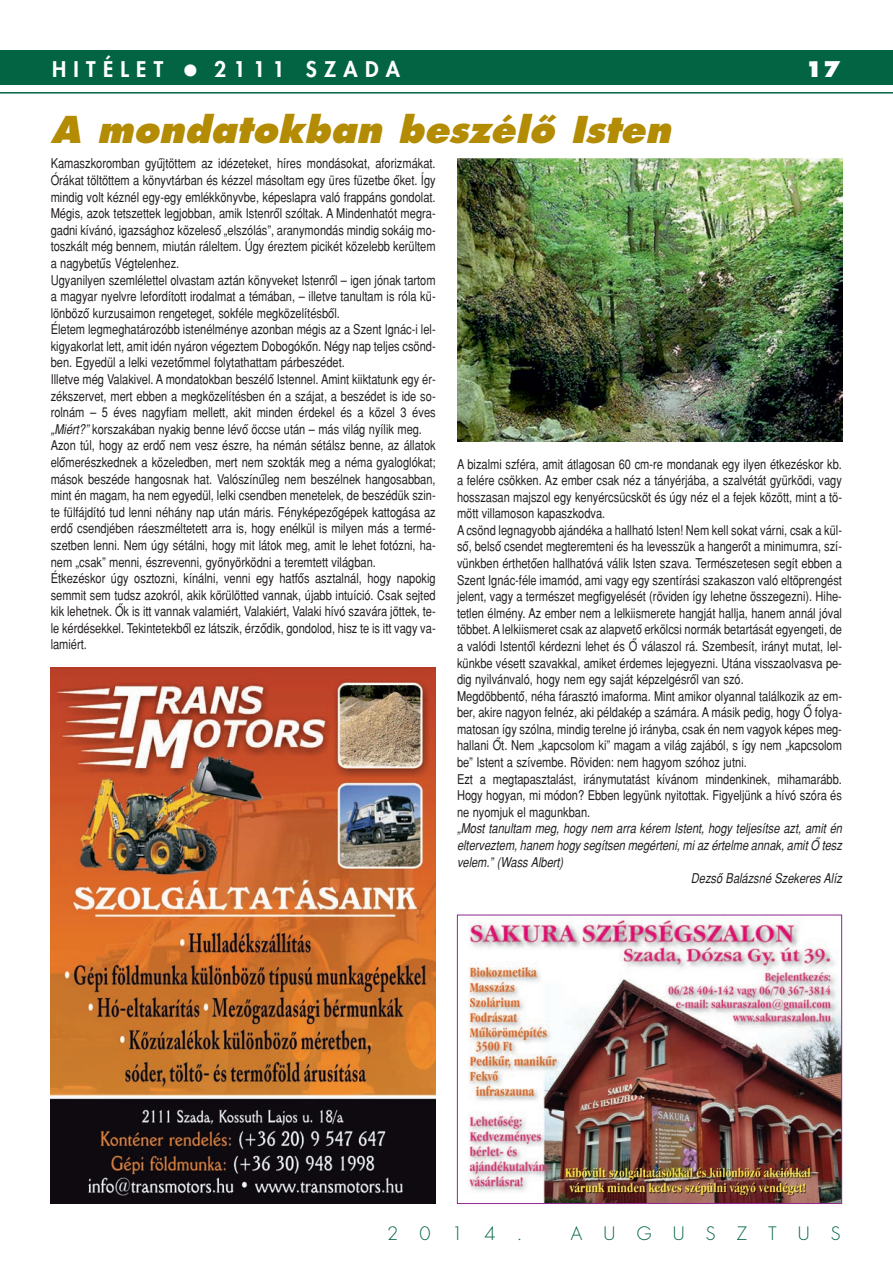
<style>
.page{position:relative;width:893px;height:1262px;background:#fff}
.page>*{position:absolute;margin:0;border:0;box-sizing:border-box;transform-origin:0 0}
.t1{font:italic 700 36px "Futura AH Extra";color:#b38c04}
.t2{font:800 21px "H Futura";letter-spacing:.345em;color:#fff}
.t3{font:700 21px "H Futura Extra";color:#fff}
.t4{font:300 18px "H Futura";letter-spacing:1.18em;color:#026442}
.t5{font:13.5px/16.6px "H Helvetica Narrow";color:#231f20}
.t6{font:italic 13.5px "H Helvetica Narrow";color:#231f20}
.s1{font-style:italic}
</style>
<div class="page">
<div style="left:0;top:50px;width:892px;height:34px;background:#026442"></div>
<hr style="left:0;top:92px;width:892px;height:2px;background:#026442">
<img style="left:468px;top:916px;width:372px;height:285px">
<div style="left:457px;top:914px;width:385px;height:289px;border:1px solid #90288d"></div>
<img style="left:51px;top:668px;width:384px;height:535px">
<img style="left:457px;top:158px;width:385px;height:283px">
<h2 class="t2" style="left:52px;top:59px;width:113px">HITÉLET</h2>
<h2 class="t2" style="left:214px;top:59px;width:187px">2111 SZADA</h2>
<h2 class="t3" style="left:805px;top:60px;width:36px">17</h2>
<h1 class="t1" style="left:51px;top:114px;width:629px">A mondatokban beszélô Isten</h1>
<p class="t5" style="left:51px;top:156px;width:386px">Kamaszkoromban gyûjtöttem az idézeteket, híres mondásokat, aforizmákat.<br>Órákat töltöttem a könyvtárban és kézzel másoltam egy üres füzetbe ôket. Így mindig volt kéznél egy-egy emlékkönyvbe, képeslapra való frappáns gondolat.<br>Mégis, azok tetszettek legjobban, amik Istenrôl szóltak. A Mindenhatót megra&shy;gadni kívánó, igazsághoz közelesô „elszólás”, aranymondás mindig sokáig mo&shy;toszkált még bennem, miután ráleltem. Úgy éreztem picikét közelebb kerültem a nagybetûs Végtelenhez.<br>Ugyanilyen szemlélettel olvastam aztán könyveket Istenrôl – igen jónak tartom a magyar nyelvre lefordított irodalmat a témában, – illetve tanultam is róla kü&shy;lönbözô kurzusaimon rengeteget, sokféle megközelítésbôl.<br>Életem legmeghatározóbb istenélménye azonban mégis az a Szent Ignác-i lel&shy;kigyakorlat lett, amit idén nyáron végeztem Dobogókôn. Négy nap teljes csönd&shy;ben. Egyedül a lelki vezetômmel folytathattam párbeszédet.<br>Illetve még Valakivel. A mondatokban beszélô Istennel. Amint kiiktatunk egy ér&shy;zékszervet, mert ebben a megközelítésben én a szájat, a beszédet is ide so&shy;rolnám – 5 éves nagyfiam mellett, akit minden érdekel és a közel 3 éves <span class="s1">„Miért?”</span> korszakában nyakig benne lévô öccse után – más világ nyílik meg.<br>Azon túl, hogy az erdô nem vesz észre, ha némán sétálsz benne, az állatok elômerészkednek a közeledben, mert nem szokták meg a néma gyaloglókat; mások beszéde hangosnak hat. Valószínûleg nem beszélnek hangosabban, mint én magam, ha nem egyedül, lelki csendben menetelek, de beszédük szin&shy;te fülfájdító tud lenni néhány nap után máris. Fényképezôgépek kattogása az erdô csendjében ráeszméltetett arra is, hogy enélkül is milyen más a termé&shy;szetben lenni. Nem úgy sétálni, hogy mit látok meg, amit le lehet fotózni, ha&shy;nem „csak” menni, észrevenni, gyönyörködni a teremtett világban.<br>Étkezéskor úgy osztozni, kínálni, venni egy hatfôs asztalnál, hogy napokig semmit sem tudsz azokról, akik körülötted vannak, újabb intuíció. Csak sejted kik lehetnek. Ôk is itt vannak valamiért, Valakiért, Valaki hívó szavára jöttek, te&shy;le kérdésekkel. Tekintetekbôl ez látszik, érzôdik, gondolod, hisz te is itt vagy va&shy;lamiért.</p>
<p class="t5" style="left:457px;top:456px;width:386px">A bizalmi szféra, amit átlagosan 60 cm-re mondanak egy ilyen étkezéskor kb. a felére csökken. Az ember csak néz a tányérjába, a szalvétát gyürködi, vagy hosszasan majszol egy kenyércsücsköt és úgy néz el a fejek között, mint a tö&shy;mött villamoson kapaszkodva.<br>A csönd legnagyobb ajándéka a hallható Isten! Nem kell sokat várni, csak a kül&shy;sô, belsô csendet megteremteni és ha levesszük a hangerôt a minimumra, szí&shy;vünkben érthetôen hallhatóvá válik Isten szava. Természetesen segít ebben a Szent Ignác-féle imamód, ami vagy egy szentírási szakaszon való eltöprengést jelent, vagy a természet megfigyelését (röviden így lehetne összegezni). Hihe&shy;tetlen élmény. Az ember nem a lelkiismerete hangját hallja, hanem annál jóval többet. A lelkiismeret csak az alapvetô erkölcsi normák betartását egyengeti, de a valódi Istentôl kérdezni lehet és Ô válaszol rá. Szembesít, irányt mutat, lel&shy;künkbe vésett szavakkal, amiket érdemes lejegyezni. Utána visszaolvasva pe&shy;dig nyilvánvaló, hogy nem egy saját képzelgésrôl van szó.<br>Megdöbbentô, néha fárasztó imaforma. Mint amikor olyannal találkozik az em&shy;ber, akire nagyon felnéz, aki példakép a számára. A másik pedig, hogy Ô folya&shy;matosan így szólna, mindig terelne jó irányba, csak én nem vagyok képes meg&shy;hallani Ôt. Nem „kapcsolom ki” magam a világ zajából, s így nem „kapcsolom be” Istent a szívembe. Röviden: nem hagyom szóhoz jutni.<br>Ezt a megtapasztalást, iránymutatást kívánom mindenkinek, mihamarább.<br>Hogy hogyan, mi módon? Ebben legyünk nyitottak. Figyeljünk a hívó szóra és ne nyomjuk el magunkban.</p>
<p class="t6" style="left:457px;top:823px;width:386px">„Most tanultam meg, hogy nem arra kérem Istent, hogy teljesítse azt, amit én</p>
<p class="t6" style="left:457px;top:840px;width:386px">elterveztem, hanem hogy segítsen megérteni, mi az értelme annak, amit Ô tesz</p>
<p class="t6" style="left:457px;top:856px;width:108px">velem.” (Wass Albert)</p>
<p class="t6" style="left:690px;top:873px;width:153px">Dezsô Balázsné Szekeres Alíz</p>
<h3 class="t4" style="left:387px;top:1224px;width:137px">2014.</h3>
<h3 class="t4" style="left:571px;top:1224px;width:271px">AUGUSZTUS</h3>
</div>
